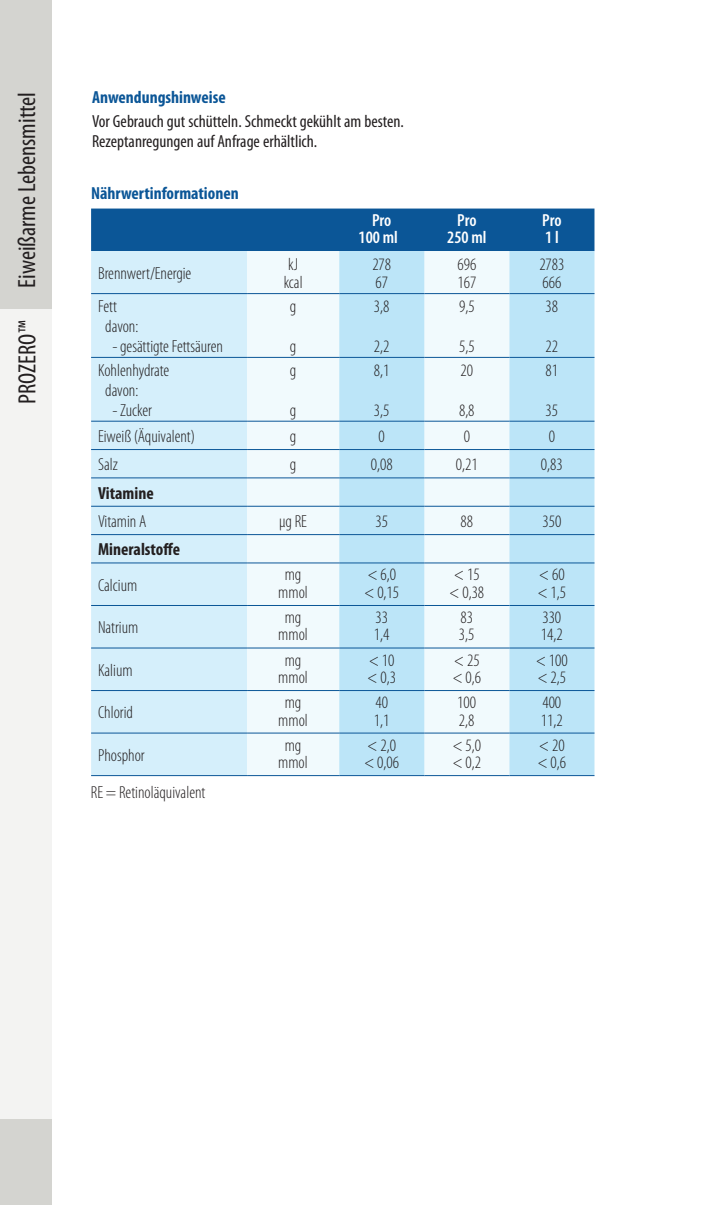
<style>
.page{position:relative;width:709px;height:1205px;background:#fff}
.page>*{position:absolute;margin:0;border:0;box-sizing:border-box;transform-origin:0 0}
.t1{font:condensed 25px "Myriad Pro";color:#231f20}
.t2{font:300 condensed 17.5px/17.5px "Myriad Pro";color:#231f20}
.t3{font:condensed 17.5px/20px "Myriad Pro";color:#231f20}
.t4{font:700 condensed 17.5px "Myriad Pro";color:#0b5697}
.t5{font:600 condensed 17.5px/17.5px "Myriad Pro";color:#fff;text-align:center}
.t6{font:700 condensed 17.5px "Myriad Pro";color:#231f20}
</style>
<div class="page">
<div style="left:91px;top:209px;width:503px;height:42px;background:#0b5697"></div>
<div style="left:91px;top:251px;width:156px;height:524px;background:#d5effb"></div>
<div style="left:247px;top:251px;width:92px;height:524px;background:#f1fafd"></div>
<svg style="left:339px;top:251px;width:255px;height:524px;fill:#bce5f8"></svg>
<hr style="left:91px;top:534px;width:156px;height:1px;background:#0b5697">
<hr style="left:247px;top:534px;width:92px;height:1px;background:#0b5697">
<hr style="left:339px;top:534px;width:85px;height:1px;background:#0b5697">
<hr style="left:509px;top:534px;width:85px;height:1px;background:#0b5697">
<hr style="left:424px;top:534px;width:85px;height:1px;background:#0b5697">
<hr style="left:91px;top:562px;width:156px;height:1px;background:#0b5697">
<hr style="left:91px;top:605px;width:156px;height:1px;background:#0b5697">
<hr style="left:247px;top:562px;width:92px;height:1px;background:#0b5697">
<hr style="left:247px;top:605px;width:92px;height:1px;background:#0b5697">
<hr style="left:339px;top:562px;width:85px;height:1px;background:#0b5697">
<hr style="left:509px;top:562px;width:85px;height:1px;background:#0b5697">
<hr style="left:339px;top:605px;width:85px;height:1px;background:#0b5697">
<hr style="left:509px;top:605px;width:85px;height:1px;background:#0b5697">
<hr style="left:424px;top:562px;width:85px;height:1px;background:#0b5697">
<hr style="left:424px;top:605px;width:85px;height:1px;background:#0b5697">
<hr style="left:91px;top:647px;width:156px;height:1px;background:#0b5697">
<hr style="left:247px;top:647px;width:92px;height:1px;background:#0b5697">
<hr style="left:339px;top:647px;width:85px;height:1px;background:#0b5697">
<hr style="left:509px;top:647px;width:85px;height:1px;background:#0b5697">
<hr style="left:339px;top:732px;width:85px;height:1px;background:#0b5697">
<hr style="left:509px;top:732px;width:85px;height:1px;background:#0b5697">
<hr style="left:424px;top:647px;width:85px;height:1px;background:#0b5697">
<hr style="left:424px;top:732px;width:85px;height:1px;background:#0b5697">
<hr style="left:91px;top:690px;width:156px;height:1px;background:#0b5697">
<hr style="left:247px;top:690px;width:92px;height:1px;background:#0b5697">
<hr style="left:339px;top:690px;width:85px;height:1px;background:#0b5697">
<hr style="left:509px;top:690px;width:85px;height:1px;background:#0b5697">
<hr style="left:339px;top:775px;width:85px;height:1px;background:#0b5697">
<hr style="left:509px;top:775px;width:85px;height:1px;background:#0b5697">
<hr style="left:424px;top:690px;width:85px;height:1px;background:#0b5697">
<hr style="left:424px;top:775px;width:85px;height:1px;background:#0b5697">
<hr style="left:91px;top:732px;width:156px;height:1px;background:#0b5697">
<hr style="left:247px;top:732px;width:92px;height:1px;background:#0b5697">
<hr style="left:91px;top:775px;width:156px;height:1px;background:#0b5697">
<hr style="left:247px;top:775px;width:92px;height:1px;background:#0b5697">
<hr style="left:91px;top:293px;width:156px;height:1px;background:#0b5697">
<hr style="left:247px;top:293px;width:92px;height:1px;background:#0b5697">
<hr style="left:339px;top:293px;width:85px;height:1px;background:#0b5697">
<hr style="left:509px;top:293px;width:85px;height:1px;background:#0b5697">
<hr style="left:424px;top:293px;width:85px;height:1px;background:#0b5697">
<hr style="left:91px;top:357px;width:156px;height:1px;background:#0b5697">
<hr style="left:247px;top:357px;width:92px;height:1px;background:#0b5697">
<hr style="left:339px;top:357px;width:85px;height:1px;background:#0b5697">
<hr style="left:509px;top:357px;width:85px;height:1px;background:#0b5697">
<hr style="left:424px;top:357px;width:85px;height:1px;background:#0b5697">
<hr style="left:91px;top:421px;width:156px;height:1px;background:#0b5697">
<hr style="left:247px;top:421px;width:92px;height:1px;background:#0b5697">
<hr style="left:339px;top:421px;width:85px;height:1px;background:#0b5697">
<hr style="left:509px;top:421px;width:85px;height:1px;background:#0b5697">
<hr style="left:424px;top:421px;width:85px;height:1px;background:#0b5697">
<hr style="left:91px;top:449px;width:156px;height:1px;background:#0b5697">
<hr style="left:247px;top:449px;width:92px;height:1px;background:#0b5697">
<hr style="left:339px;top:449px;width:85px;height:1px;background:#0b5697">
<hr style="left:509px;top:449px;width:85px;height:1px;background:#0b5697">
<hr style="left:424px;top:449px;width:85px;height:1px;background:#0b5697">
<hr style="left:91px;top:477px;width:156px;height:1px;background:#0b5697">
<hr style="left:247px;top:477px;width:92px;height:1px;background:#0b5697">
<hr style="left:339px;top:477px;width:85px;height:1px;background:#0b5697">
<hr style="left:509px;top:477px;width:85px;height:1px;background:#0b5697">
<hr style="left:424px;top:477px;width:85px;height:1px;background:#0b5697">
<hr style="left:91px;top:506px;width:156px;height:1px;background:#0b5697">
<hr style="left:247px;top:506px;width:92px;height:1px;background:#0b5697">
<hr style="left:339px;top:506px;width:85px;height:1px;background:#0b5697">
<hr style="left:509px;top:506px;width:85px;height:1px;background:#0b5697">
<hr style="left:424px;top:506px;width:85px;height:1px;background:#0b5697">
<div style="left:0;top:309px;width:52px;height:811px;background:#f3f3f2"></div>
<div style="left:0;top:1120px;width:52px;height:85px;background:#d4d4d0"></div>
<div style="left:0;top:0;width:52px;height:309px;background:#d4d4d0"></div>
<h1 class="t1" style="left:12px;top:288px;width:197px;rotate:-90deg">Eiweißarme Lebensmittel</h1>
<h1 class="t1" style="left:12px;top:404px;width:85px;rotate:-90deg">PROZERO™</h1>
<p class="t4" style="left:92px;top:86px;width:135px">Anwendungshinweise</p>
<p class="t3" style="left:92px;top:111px;width:313px">Vor Gebrauch gut schütteln. Schmeckt gekühlt am besten.<br>Rezeptanregungen auf Anfrage erhältlich.</p>
<p class="t4" style="left:91px;top:182px;width:149px">Nährwertinformationen</p>
<p class="t5" style="left:358px;top:211px;width:41px">Pro<br>100 ml</p>
<p class="t5" style="left:447px;top:211px;width:41px">Pro<br>250 ml</p>
<p class="t5" style="left:542px;top:211px;width:21px;text-align:left">Pro<br>1 l</p>
<p class="t2" style="left:98px;top:264px;width:95px">Brennwert/Energie</p>
<p class="t2" style="left:284px;top:255px;width:20px">kJ kcal</p>
<p class="t2" style="left:372px;top:255px;width:20px">278<br>67</p>
<p class="t2" style="left:457px;top:255px;width:20px">696<br>167</p>
<p class="t2" style="left:539px;top:255px;width:27px">2783<br>666</p>
<p class="t2" style="left:105px;top:296px;width:35px;line-height:20px;text-indent:-7px">Fett davon:</p>
<p class="t2" style="left:112px;top:337px;width:112px">- gesättigte Fettsäuren</p>
<p class="t2" style="left:374px;top:297px;width:17px">3,8</p>
<p class="t2" style="left:374px;top:337px;width:17px">2,2</p>
<p class="t2" style="left:459px;top:297px;width:17px">9,5</p>
<p class="t2" style="left:459px;top:337px;width:17px">5,5</p>
<p class="t2" style="left:545px;top:297px;width:14px">38</p>
<p class="t2" style="left:545px;top:337px;width:14px">22</p>
<p class="t2" style="left:290px;top:297px;width:8px">g</p>
<p class="t2" style="left:290px;top:337px;width:8px">g</p>
<p class="t2" style="left:105px;top:360px;width:65px;line-height:20px;text-indent:-7px">Kohlenhydrate davon:</p>
<p class="t2" style="left:112px;top:401px;width:41px">- Zucker</p>
<p class="t2" style="left:290px;top:361px;width:8px">g</p>
<p class="t2" style="left:290px;top:401px;width:8px">g</p>
<p class="t2" style="left:374px;top:361px;width:17px">8,1</p>
<p class="t2" style="left:374px;top:401px;width:17px">3,5</p>
<p class="t2" style="left:460px;top:361px;width:14px">20</p>
<p class="t2" style="left:459px;top:401px;width:17px">8,8</p>
<p class="t2" style="left:545px;top:361px;width:14px">81</p>
<p class="t2" style="left:545px;top:401px;width:14px">35</p>
<p class="t2" style="left:98px;top:427px;width:98px">Eiweiß (Äquivalent)</p>
<p class="t2" style="left:290px;top:427px;width:8px">g</p>
<p class="t2" style="left:378px;top:427px;width:8px">0</p>
<p class="t2" style="left:463px;top:427px;width:8px">0</p>
<p class="t2" style="left:548px;top:427px;width:8px">0</p>
<p class="t2" style="left:98px;top:456px;width:21px">Salz</p>
<p class="t2" style="left:290px;top:456px;width:8px">g</p>
<p class="t2" style="left:371px;top:456px;width:23px">0,08</p>
<p class="t2" style="left:456px;top:456px;width:23px">0,21</p>
<p class="t2" style="left:541px;top:456px;width:23px">0,83</p>
<p class="t6" style="left:98px;top:482px;width:57px">Vitamine</p>
<p class="t2" style="left:98px;top:512px;width:50px">Vitamin A</p>
<p class="t2" style="left:279px;top:512px;width:29px">µg RE</p>
<p class="t2" style="left:375px;top:512px;width:14px">35</p>
<p class="t2" style="left:460px;top:512px;width:14px">88</p>
<p class="t2" style="left:542px;top:512px;width:20px">350</p>
<p class="t6" style="left:98px;top:538px;width:83px">Mineralstoffe</p>
<p class="t2" style="left:98px;top:576px;width:41px">Calcium</p>
<p class="t2" style="left:278px;top:566px;width:31px;text-align:center">mg mmol</p>
<p class="t2" style="left:364px;top:566px;width:37px">&lt; 6,0 &lt; 0,15</p>
<p class="t2" style="left:449px;top:566px;width:37px">&lt; 15 &lt; 0,38</p>
<p class="t2" style="left:537px;top:566px;width:30px">&lt; 60 &lt; 1,5</p>
<p class="t2" style="left:98px;top:619px;width:42px">Natrium</p>
<p class="t2" style="left:278px;top:608px;width:31px;text-align:center">mg mmol</p>
<p class="t2" style="left:374px;top:608px;width:17px">33<br>1,4</p>
<p class="t2" style="left:459px;top:608px;width:17px">83<br>3,5</p>
<p class="t2" style="left:541px;top:608px;width:23px">330<br>14,2</p>
<p class="t2" style="left:98px;top:661px;width:36px">Kalium</p>
<p class="t2" style="left:278px;top:651px;width:31px;text-align:center">mg mmol</p>
<p class="t2" style="left:367px;top:651px;width:30px">&lt; 10 &lt; 0,3</p>
<p class="t2" style="left:452px;top:651px;width:30px">&lt; 25 &lt; 0,6</p>
<p class="t2" style="left:536px;top:651px;width:34px">&lt; 100 &lt; 2,5</p>
<p class="t2" style="left:98px;top:704px;width:36px">Chlorid</p>
<p class="t2" style="left:278px;top:693px;width:31px;text-align:center">mg mmol</p>
<p class="t2" style="left:374px;top:693px;width:17px">40<br>1,1</p>
<p class="t2" style="left:457px;top:693px;width:20px">100<br>2,8</p>
<p class="t2" style="left:541px;top:693px;width:23px">400<br>11,2</p>
<p class="t2" style="left:98px;top:746px;width:48px">Phosphor</p>
<p class="t2" style="left:278px;top:736px;width:31px;text-align:center">mg mmol</p>
<p class="t2" style="left:364px;top:736px;width:37px">&lt; 2,0 &lt; 0,06</p>
<p class="t2" style="left:452px;top:736px;width:30px">&lt; 5,0 &lt; 0,2</p>
<p class="t2" style="left:537px;top:736px;width:30px">&lt; 20 &lt; 0,6</p>
<p class="t2" style="left:91px;top:784px;width:116px">RE = Retinoläquivalent</p>
</div>
